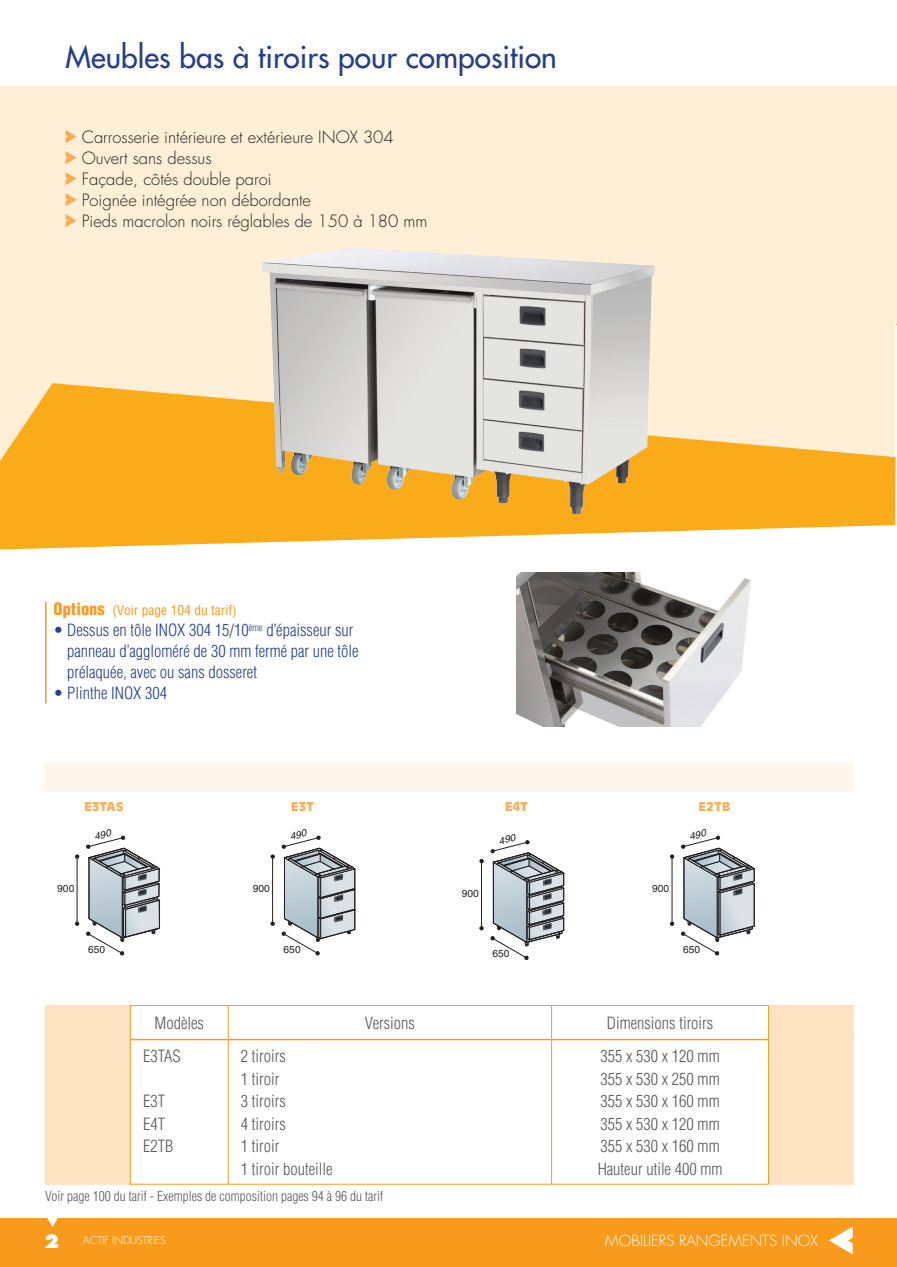
<style>
.page{position:relative;width:897px;height:1267px;background:#fff}
.page>*{position:absolute;margin:0;border:0;box-sizing:border-box;transform-origin:0 0}
.t1{font:30px "Futura";color:#253f8e}
.t2{font:800 18px "Futura";color:#fff}
.t3{font:300 condensed 16.5px/22.5px "Helvetica";color:#57585a}
.t4{font:300 16.5px/21px "Futura";color:#231f20}
.t5{font:300 condensed 16.5px/21px "Helvetica";color:#253f8e}
.t6{font:300 15px "Futura";color:#fff}
.t7{font:300 condensed 13.5px "Helvetica";color:#57585a}
.t8{font:condensed 13.5px "Helvetica";color:#f89a1c}
.t9{font:900 12px "Antique Olive";letter-spacing:.03em;color:#faac55}
.t10{font:300 10.5px "Futura";color:#fff}
.t11{font:10.2px "Helvetica";color:#231f20}
.s1{font-weight:900;font-size:16.5px}
</style>
<div class="page">
<div style="left:0;top:1218px;width:896px;height:48px;background:#f89a1c"></div>
<svg style="left:829px;top:1227px;width:23px;height:27px"></svg>
<svg style="left:45px;top:1184px;width:32px;height:42px"></svg>
<svg style="left:670px;top:854px;width:4px;height:4px"></svg>
<hr style="left:671px;top:856px;width:1px;height:67px;background:#231f20">
<hr style="left:272px;top:856px;width:1px;height:67px;background:#231f20">
<svg style="left:479px;top:926px;width:4px;height:4px"></svg>
<hr style="left:481px;top:860px;width:1px;height:68px;background:#231f20">
<svg style="left:75px;top:921px;width:4px;height:4px"></svg>
<svg style="left:75px;top:854px;width:4px;height:4px"></svg>
<hr style="left:77px;top:856px;width:1px;height:67px;background:#231f20">
<hr style="left:895px;top:87px;width:1px;height:236px;background:#feefd6">
<div style="left:44px;top:763px;width:808px;height:28px;background:#fef6ea"></div>
<div style="left:0;top:87px;width:895px;height:436px;background:#feefd6"></div>
<svg style="left:66px;top:130px;width:11px;height:13px"></svg>
<svg style="left:66px;top:151px;width:11px;height:13px"></svg>
<svg style="left:66px;top:172px;width:11px;height:13px"></svg>
<svg style="left:66px;top:193px;width:11px;height:13px"></svg>
<svg style="left:66px;top:214px;width:11px;height:13px"></svg>
<hr style="left:45px;top:602px;width:2px;height:101px;background:#f89a1c">
<svg style="left:0;top:383px;width:895px;height:167px;fill:#faab1a"></svg>
<svg style="left:46px;top:1006px;width:807px;height:177px"></svg>
<hr style="left:45px;top:1005px;width:1px;height:34px;background:#fde0c7">
<hr style="left:45px;top:1005px;width:85px;height:1px;background:#fde0c7">
<hr style="left:768px;top:1005px;width:85px;height:1px;background:#fde0c7">
<hr style="left:853px;top:1005px;width:1px;height:34px;background:#fde0c7">
<hr style="left:45px;top:1039px;width:1px;height:144px;background:#fde0c7">
<hr style="left:45px;top:1039px;width:85px;height:1px;background:#fde0c7">
<hr style="left:45px;top:1183px;width:85px;height:1px;background:#fde0c7">
<hr style="left:768px;top:1039px;width:85px;height:1px;background:#fde0c7">
<hr style="left:853px;top:1039px;width:1px;height:144px;background:#fde0c7">
<hr style="left:768px;top:1183px;width:85px;height:1px;background:#fde0c7">
<hr style="left:130px;top:1005px;width:98px;height:1px;background:#f89a1c">
<hr style="left:130px;top:1005px;width:1px;height:34px;background:#f89a1c">
<hr style="left:228px;top:1005px;width:323px;height:1px;background:#f89a1c">
<hr style="left:228px;top:1005px;width:1px;height:33px;background:#f89a1c">
<hr style="left:551px;top:1005px;width:217px;height:1px;background:#f89a1c">
<hr style="left:551px;top:1005px;width:1px;height:33px;background:#f89a1c">
<hr style="left:768px;top:1005px;width:1px;height:34px;background:#f89a1c">
<hr style="left:130px;top:1039px;width:1px;height:144px;background:#f89a1c">
<hr style="left:228px;top:1040px;width:1px;height:143px;background:#f89a1c">
<hr style="left:551px;top:1040px;width:1px;height:143px;background:#f89a1c">
<hr style="left:768px;top:1039px;width:1px;height:144px;background:#f89a1c">
<hr style="left:130px;top:1183px;width:98px;height:1px;background:#f89a1c">
<hr style="left:228px;top:1183px;width:323px;height:1px;background:#f89a1c">
<hr style="left:551px;top:1183px;width:217px;height:1px;background:#f89a1c">
<hr style="left:130px;top:1038px;width:98px;height:2px;background:#f89a1c">
<hr style="left:228px;top:1038px;width:323px;height:2px;background:#f89a1c">
<hr style="left:551px;top:1038px;width:217px;height:2px;background:#f89a1c">
<img style="left:261px;top:247px;width:394px;height:267px">
<img style="left:516px;top:572px;width:235px;height:154px">
<svg style="left:681px;top:835px;width:73px;height:120px"></svg>
<svg style="left:281px;top:835px;width:74px;height:120px"></svg>
<svg style="left:490px;top:840px;width:74px;height:119px"></svg>
<svg style="left:86px;top:835px;width:74px;height:120px"></svg>
<h1 class="t1" style="left:66px;top:37px;width:493px">Meubles bas à tiroirs pour composition</h1>
<p class="t4" style="left:82px;top:127px;width:347px">Carrosserie intérieure et extérieure INOX 304<br>Ouvert sans dessus<br>Façade, côtés double paroi<br>Poignée intégrée non débordante<br>Pieds macrolon noirs réglables de 150 à 180 mm</p>
<p class="t8" style="left:54px;top:602px;width:185px"><span class="s1">Options</span> (Voir page 104 du tarif)</p>
<p class="t5" style="left:67px;top:619px;width:293px;text-indent:-14px">• Dessus en tôle INOX 304 15/10<sup>ème</sup> d’épaisseur sur panneau d’aggloméré de 30 mm fermé par une tôle prélaquée, avec ou sans dosseret</p>
<p class="t5" style="left:54px;top:683px;width:115px">• Plinthe INOX 304</p>
<p class="t9" style="left:84px;top:799px;width:40px">E3TAS</p>
<p class="t9" style="left:291px;top:799px;width:24px">E3T</p>
<p class="t9" style="left:505px;top:799px;width:24px">E4T</p>
<p class="t9" style="left:698px;top:799px;width:33px">E2TB</p>
<p class="t11" style="left:57px;top:882px;width:19px">900</p>
<p class="t11" style="left:88px;top:943px;width:19px">650</p>
<p class="t11" style="left:253px;top:882px;width:19px">900</p>
<p class="t11" style="left:283px;top:943px;width:19px">650</p>
<p class="t11" style="left:461px;top:887px;width:19px">900</p>
<p class="t11" style="left:492px;top:947px;width:19px">650</p>
<p class="t11" style="left:652px;top:882px;width:19px">900</p>
<p class="t11" style="left:683px;top:943px;width:19px">650</p>
<p class="t3" style="left:154px;top:1011px;width:51px">Modèles</p>
<p class="t3" style="left:365px;top:1011px;width:52px">Versions</p>
<p class="t3" style="left:606px;top:1011px;width:108px">Dimensions tiroirs</p>
<p class="t3" style="left:143px;top:1044px;width:39px">E3TAS</p>
<p class="t3" style="left:143px;top:1089px;width:32px">E3T<br>E4T<br>E2TB</p>
<p class="t3" style="left:241px;top:1044px;width:93px">2 tiroirs<br>1 tiroir<br>3 tiroirs<br>4 tiroirs<br>1 tiroir<br>1 tiroir bouteille</p>
<p class="t3" style="left:597px;top:1044px;width:126px">355 x 530 x 120 mm<br>355 x 530 x 250 mm<br>355 x 530 x 160 mm<br>355 x 530 x 120 mm<br>355 x 530 x 160 mm<br>Hauteur utile 400 mm</p>
<p class="t7" style="left:45px;top:1187px;width:339px">Voir page 100 du tarif - Exemples de composition pages 94 à 96 du tarif</p>
<p class="t2" style="left:44px;top:1229px;width:16px">2</p>
<p class="t10" style="left:83px;top:1233px;width:84px">ACTIF INDUSTRIES</p>
<p class="t6" style="left:605px;top:1230px;width:214px">MOBILIERS RANGEMENTS INOX</p>
</div>
